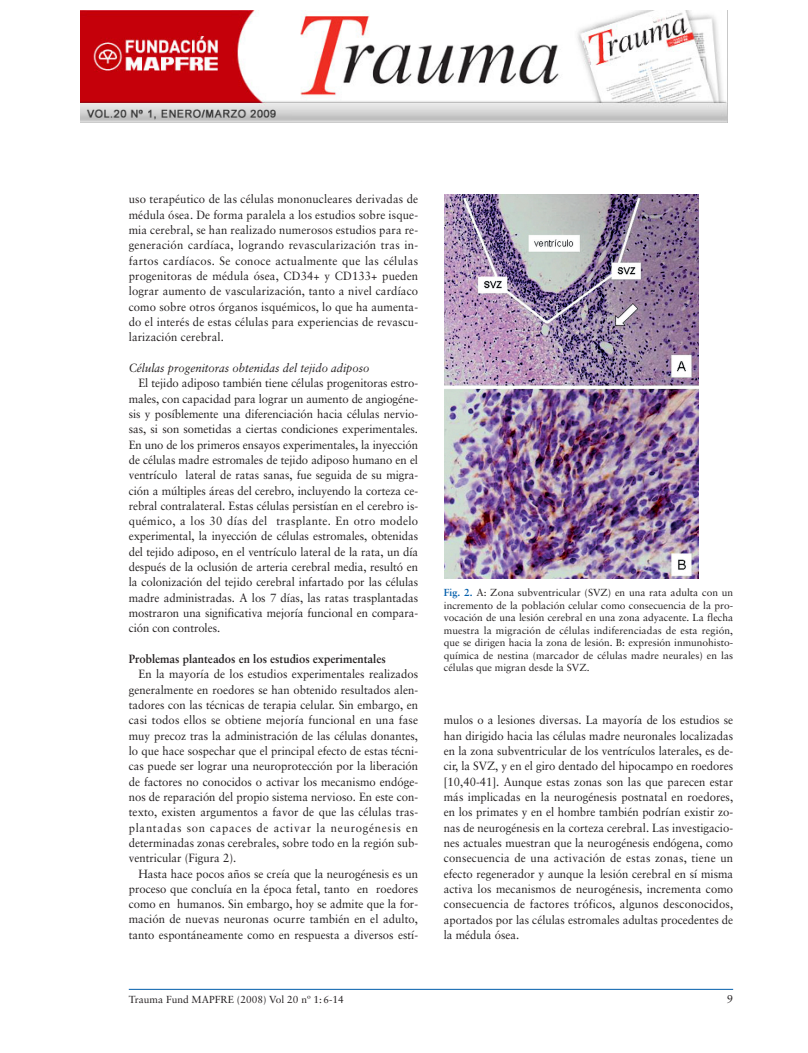
<style>
.page{position:relative;width:808px;height:1053px;background:#fff}
.page>*{position:absolute;margin:0;border:0;box-sizing:border-box;transform-origin:0 0}
.t1{font:11.88px/15.2px "Sabon";color:#231f20;text-align:justify;scale:.95 1}
.t2{font:700 11.88px "Sabon";color:#231f20;scale:.95 1}
.t3{font:italic 11.88px "Sabon";color:#231f20;scale:.95 1}
.t4{font:11.38px "Sabon";color:#231f20}
.t5{font:10.25px/12.5px "Sabon";color:#231f20;text-align:justify}
.s1{font-weight:700;color:#015dab}
</style>
<div class="page">
<img style="left:444px;top:194px;width:255px;height:384px">
<hr style="left:129px;top:988px;width:604px;height:1px;background:#015dab">
<img style="left:81px;top:10px;width:646px;height:112px">
<p class="t1" style="left:129px;top:193px;width:306px">uso terapéutico de las células mononucleares derivadas de médula ósea. De forma paralela a los estudios sobre isque&shy;mia cerebral, se han realizado numerosos estudios para re&shy;generación cardíaca, logrando revascularización tras in&shy;fartos cardíacos. Se conoce actualmente que las células progenitoras de médula ósea, CD34+ y CD133+ pueden lograr aumento de vascularización, tanto a nivel cardíaco como sobre otros órganos isquémicos, lo que ha aumenta&shy;do el interés de estas células para experiencias de revascu&shy;larización cerebral.</p>
<p class="t3" style="left:129px;top:362px;width:255px">Células progenitoras obtenidas del tejido adiposo</p>
<p class="t1" style="left:129px;top:376px;width:306px;text-indent:10px">El tejido adiposo también tiene células progenitoras estro&shy;males, con capacidad para lograr un aumento de angiogéne&shy;sis y posíblemente una diferenciación hacia células nervio&shy;sas, si son sometidas a ciertas condiciones experimentales.<br>En uno de los primeros ensayos experimentales, la inyección de células madre estromales de tejido adiposo humano en el ventrículo lateral de ratas sanas, fue seguida de su migra&shy;ción a múltiples áreas del cerebro, incluyendo la corteza ce&shy;rebral contralateral. Estas células persistían en el cerebro is&shy;quémico, a los 30 días del trasplante. En otro modelo experimental, la inyección de células estromales, obtenidas del tejido adiposo, en el ventrículo lateral de la rata, un día después de la oclusión de arteria cerebral media, resultó en la colonización del tejido cerebral infartado por las células madre administradas. A los 7 días, las ratas trasplantadas mostraron una significativa mejoría funcional en compara&shy;ción con controles.</p>
<p class="t2" style="left:129px;top:653px;width:272px">Problemas planteados en los estudios experimentales</p>
<p class="t1" style="left:129px;top:667px;width:306px;text-indent:10px">En la mayoría de los estudios experimentales realizados generalmente en roedores se han obtenido resultados alen&shy;tadores con las técnicas de terapia celular. Sin embargo, en casi todos ellos se obtiene mejoría funcional en una fase muy precoz tras la administración de las células donantes, lo que hace sospechar que el principal efecto de estas técni&shy;cas puede ser lograr una neuroprotección por la liberación de factores no conocidos o activar los mecanismo endóge&shy;nos de reparación del propio sistema nervioso. En este con&shy;texto, existen argumentos a favor de que las células tras&shy;plantadas son capaces de activar la neurogénesis en determinadas zonas cerebrales, sobre todo en la región sub&shy;ventricular (Figura 2).</p>
<p class="t1" style="left:129px;top:866px;width:306px;text-indent:10px">Hasta hace pocos años se creía que la neurogénesis es un proceso que concluía en la época fetal, tanto en roedores como en humanos. Sin embargo, hoy se admite que la for&shy;mación de nuevas neuronas ocurre también en el adulto, tanto espontáneamente como en respuesta a diversos estí-</p>
<p class="t5" style="left:444px;top:587px;width:291px"><span class="s1">Fig. 2.</span> A: Zona subventricular (SVZ) en una rata adulta con un incremento de la población celular como consecuencia de la pro&shy;vocación de una lesión cerebral en una zona adyacente. La flecha muestra la migración de células indiferenciadas de esta región, que se dirigen hacia la zona de lesión. B: expresión inmunohisto&shy;química de nestina (marcador de células madre neurales) en las células que migran desde la SVZ.</p>
<p class="t1" style="left:444px;top:713px;width:306px">mulos o a lesiones diversas. La mayoría de los estudios se han dirigido hacia las células madre neuronales localizadas en la zona subventricular de los ventrículos laterales, es de&shy;cir, la SVZ, y en el giro dentado del hipocampo en roedores [10,40-41]. Aunque estas zonas son las que parecen estar más implicadas en la neurogénesis postnatal en roedores, en los primates y en el hombre también podrían existir zo&shy;nas de neurogénesis en la corteza cerebral. Las investigacio&shy;nes actuales muestran que la neurogénesis endógena, como consecuencia de una activación de estas zonas, tiene un efecto regenerador y aunque la lesión cerebral en sí misma activa los mecanismos de neurogénesis, incrementa como consecuencia de factores tróficos, algunos desconocidos, aportados por las células estromales adultas procedentes de la médula ósea.</p>
<p class="t5" style="left:129px;top:994px;width:216px">Trauma Fund MAPFRE (2008) Vol 20 nº 1:6-14</p>
<p class="t4" style="left:727px;top:994px;width:8px">9</p>
</div>
